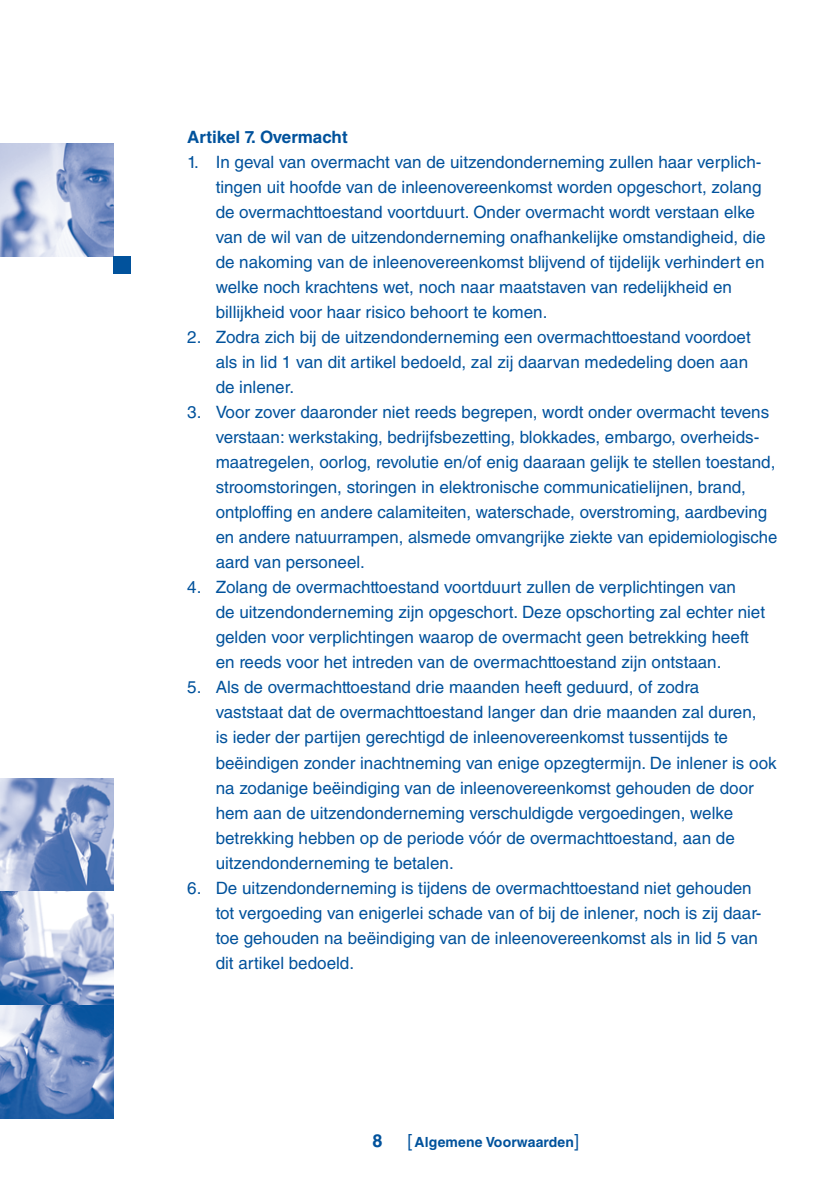
<style>
.page{position:relative;width:840px;height:1191px;background:#fff}
.page>*{position:absolute;margin:0;border:0;box-sizing:border-box;transform-origin:0 0}
.t1{font:700 18px "Helvetica LT Std";color:#01529c}
.t2{font:17px/25px "Helvetica LT Std";color:#01529c}
.t3{font:700 17px "Helvetica LT Std";color:#01529c}
.t4{font:700 14px "Helvetica LT Std";letter-spacing:.01em;color:#01529c}
.s1{font-weight:400;font-size:18px}
</style>
<div class="page">
<img style="left:0;top:778px;width:113px;height:113px">
<svg style="left:0;top:891px;width:113px;height:114px"></svg>
<svg style="left:0;top:1005px;width:113px;height:113px"></svg>
<img style="left:0;top:143px;width:113px;height:114px">
<div style="left:113px;top:257px;width:17px;height:17px;background:#01529c"></div>
<p class="t3" style="left:187px;top:127px;width:162px">Artikel 7. Overmacht</p>
<p class="t2" style="left:215px;top:150px;width:551px;text-indent:-28px">1. In geval van overmacht van de uitzendonderneming zullen haar verplich&shy;tingen uit hoofde van de inleenovereenkomst worden opgeschort, zolang de overmachttoestand voortduurt. Onder overmacht wordt verstaan elke van de wil van de uitzendonderneming onafhankelijke omstandigheid, die de nakoming van de inleenovereenkomst blijvend of tijdelijk verhindert en welke noch krachtens wet, noch naar maatstaven van redelijkheid en billijkheid voor haar risico behoort te komen.</p>
<p class="t2" style="left:215px;top:325px;width:536px;text-indent:-28px">2. Zodra zich bij de uitzendonderneming een overmachttoestand voordoet als in lid 1 van dit artikel bedoeld, zal zij daarvan mededeling doen aan de inlener.</p>
<p class="t2" style="left:215px;top:400px;width:563px;text-indent:-28px">3. Voor zover daaronder niet reeds begrepen, wordt onder overmacht tevens verstaan: werkstaking, bedrijfsbezetting, blokkades, embargo, overheids&shy;maatregelen, oorlog, revolutie en/of enig daaraan gelijk te stellen toestand, stroomstoringen, storingen in elektronische communicatielijnen, brand, ontploffing en andere calamiteiten, waterschade, overstroming, aardbeving en andere natuurrampen, alsmede omvangrijke ziekte van epidemiologische aard van personeel.</p>
<p class="t2" style="left:215px;top:575px;width:550px;text-indent:-28px">4. Zolang de overmachttoestand voortduurt zullen de verplichtingen van<br>de uitzendonderneming zijn opgeschort. Deze opschorting zal echter niet gelden voor verplichtingen waarop de overmacht geen betrekking heeft en reeds voor het intreden van de overmachttoestand zijn ontstaan.</p>
<p class="t2" style="left:215px;top:675px;width:562px;text-indent:-28px">5. Als de overmachttoestand drie maanden heeft geduurd, of zodra<br>vaststaat dat de overmachttoestand langer dan drie maanden zal duren,<br>is ieder der partijen gerechtigd de inleenovereenkomst tussentijds te beëindigen zonder inachtneming van enige opzegtermijn. De inlener is ook na zodanige beëindiging van de inleenovereenkomst gehouden de door hem aan de uitzendonderneming verschuldigde vergoedingen, welke betrekking hebben op de periode vóór de overmachttoestand, aan de uitzendonderneming te betalen.</p>
<p class="t2" style="left:215px;top:875px;width:547px;text-indent:-28px">6. De uitzendonderneming is tijdens de overmachttoestand niet gehouden tot vergoeding van enigerlei schade van of bij de inlener, noch is zij daar&shy;toe gehouden na beëindiging van de inleenovereenkomst als in lid 5 van dit artikel bedoeld.</p>
<p class="t1" style="left:372px;top:1129px;width:12px">8</p>
<p class="t4" style="left:407px;top:1133px;width:173px"><span class="s1">[</span> Algemene Voorwaarden<span class="s1">]</span></p>
</div>
